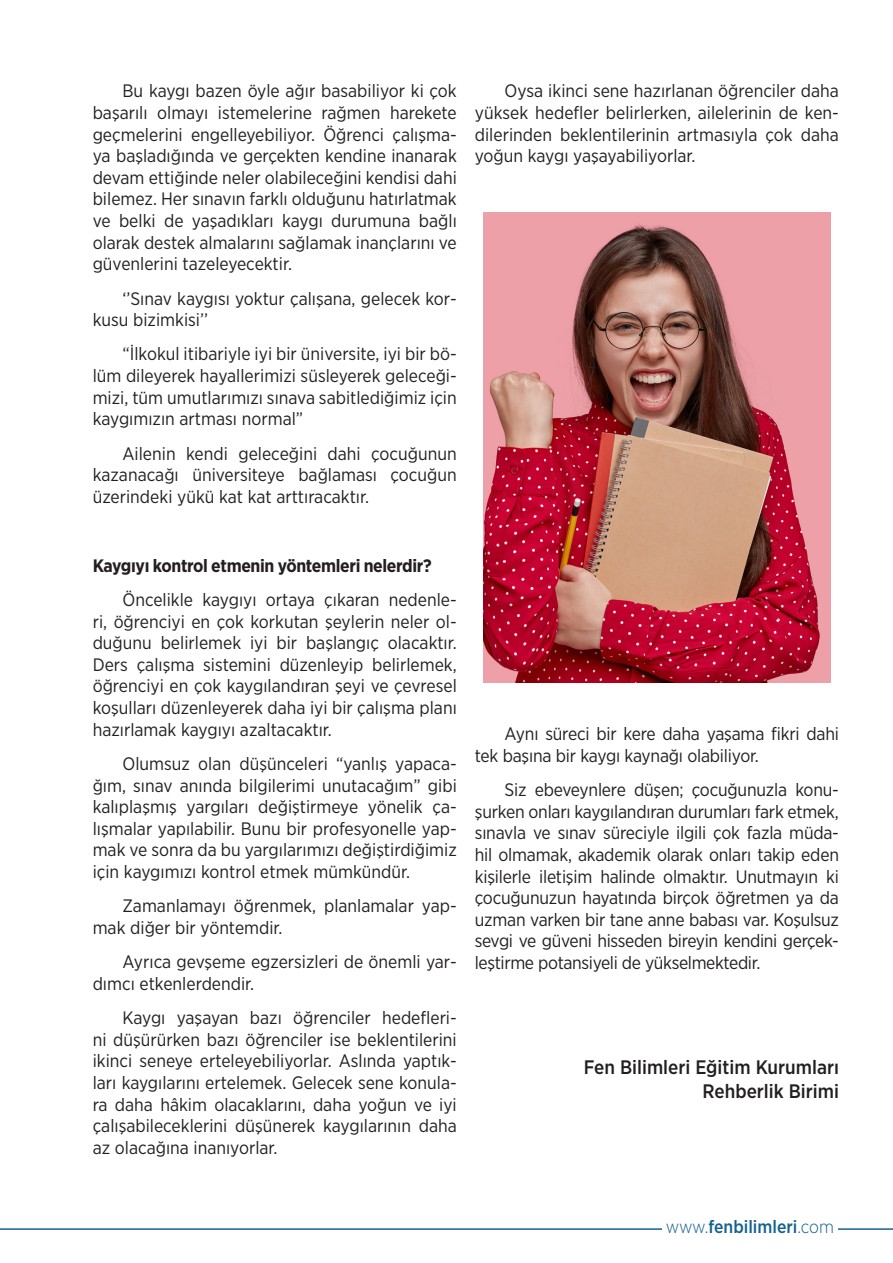
<style>
.page{position:relative;width:893px;height:1263px;background:#fff}
.page>*{position:absolute;margin:0;border:0;box-sizing:border-box;transform-origin:0 0}
.t1{font:500 19.5px/24px "Gotham Narrow";color:#231f20;text-align:right}
.t2{font:18px/21.6px "Gotham Narrow";color:#231f20;text-align:justify}
.t3{font:700 18px "Gotham Narrow";letter-spacing:-.02em;color:#231f20}
.t4{font:500 18px "Gotham Narrow";color:#15628e}
.s1{font-weight:300}
</style>
<div class="page">
<hr style="left:0;top:1228px;width:893px;height:2px;background:#15628e">
<div style="left:662px;top:1219px;width:176px;height:19px;background:#fff"></div>
<img style="left:484px;top:213px;width:346px;height:469px">
<p class="t2" style="left:93px;top:80px;width:366px;text-indent:30px">Bu kaygı bazen öyle ağır basabiliyor ki çok başarılı olmayı istemelerine rağmen harekete geçmelerini engelleyebiliyor. Öğrenci çalışma&shy;ya başladığında ve gerçekten kendine inanarak devam ettiğinde neler olabileceğini kendisi dahi bilemez. Her sınavın farklı olduğunu hatırlatmak ve belki de yaşadıkları kaygı durumuna bağlı olarak destek almalarını sağlamak inançlarını ve güvenlerini tazeleyecektir.</p>
<p class="t2" style="left:93px;top:287px;width:366px;text-indent:30px">‘’Sınav kaygısı yoktur çalışana, gelecek kor&shy;kusu bizimkisi’’</p>
<p class="t2" style="left:93px;top:343px;width:366px;text-indent:30px">“İlkokul itibariyle iyi bir üniversite, iyi bir bö&shy;lüm dileyerek hayallerimizi süsleyerek geleceği&shy;mizi, tüm umutlarımızı sınava sabitlediğimiz için kaygımızın artması normal”</p>
<p class="t2" style="left:93px;top:442px;width:366px;text-indent:30px">Ailenin kendi geleceğini dahi çocuğunun kazanacağı üniversiteye bağlaması çocuğun üzerindeki yükü kat kat arttıracaktır.</p>
<p class="t2" style="left:475px;top:80px;width:366px;text-indent:30px">Oysa ikinci sene hazırlanan öğrenciler daha yüksek hedefler belirlerken, ailelerinin de ken&shy;dilerinden beklentilerinin artmasıyla çok daha yoğun kaygı yaşayabiliyorlar.</p>
<p class="t3" style="left:93px;top:554px;width:341px">Kaygıyı kontrol etmenin yöntemleri nelerdir?</p>
<p class="t2" style="left:93px;top:588px;width:366px;text-indent:30px">Öncelikle kaygıyı ortaya çıkaran nedenle&shy;ri, öğrenciyi en çok korkutan şeylerin neler ol&shy;duğunu belirlemek iyi bir başlangıç olacaktır.<br>Ders çalışma sistemini düzenleyip belirlemek, öğrenciyi en çok kaygılandıran şeyi ve çevresel koşulları düzenleyerek daha iyi bir çalışma planı hazırlamak kaygıyı azaltacaktır.</p>
<p class="t2" style="left:93px;top:752px;width:366px;text-indent:30px">Olumsuz olan düşünceleri “yanlış yapaca&shy;ğım, sınav anında bilgilerimi unutacağım” gibi kalıplaşmış yargıları değiştirmeye yönelik ça&shy;lışmalar yapılabilir. Bunu bir profesyonelle yap&shy;mak ve sonra da bu yargılarımızı değiştirdiğimiz için kaygımızı kontrol etmek mümkündür.</p>
<p class="t2" style="left:93px;top:895px;width:366px;text-indent:30px">Zamanlamayı öğrenmek, planlamalar yap&shy;mak diğer bir yöntemdir.</p>
<p class="t2" style="left:93px;top:951px;width:366px;text-indent:30px">Ayrıca gevşeme egzersizleri de önemli yar&shy;dımcı etkenlerdendir.</p>
<p class="t2" style="left:93px;top:1007px;width:366px;text-indent:30px">Kaygı yaşayan bazı öğrenciler hedefleri&shy;ni düşürürken bazı öğrenciler ise beklentilerini ikinci seneye erteleyebiliyorlar. Aslında yaptık&shy;ları kaygılarını ertelemek. Gelecek sene konula&shy;ra daha hâkim olacaklarını, daha yoğun ve iyi çalışabileceklerini düşünerek kaygılarının daha az olacağına inanıyorlar.</p>
<p class="t2" style="left:475px;top:723px;width:366px;text-indent:30px">Aynı süreci bir kere daha yaşama fikri dahi tek başına bir kaygı kaynağı olabiliyor.</p>
<p class="t2" style="left:475px;top:779px;width:366px;text-indent:30px">Siz ebeveynlere düşen; çocuğunuzla konu&shy;şurken onları kaygılandıran durumları fark etmek, sınavla ve sınav süreciyle ilgili çok fazla müda&shy;hil olmamak, akademik olarak onları takip eden kişilerle iletişim halinde olmaktır. Unutmayın ki çocuğunuzun hayatında birçok öğretmen ya da uzman varken bir tane anne babası var. Koşulsuz sevgi ve güveni hisseden bireyin kendini gerçek&shy;leştirme potansiyeli de yükselmektedir.</p>
<p class="t1" style="left:584px;top:1055px;width:257px">Fen Bilimleri Eğitim Kurumları<br>Rehberlik Birimi</p>
<p class="t4" style="left:666px;top:1216px;width:170px"><span class="s1">www.</span>fenbilimleri<span class="s1">.com</span></p>
</div>
